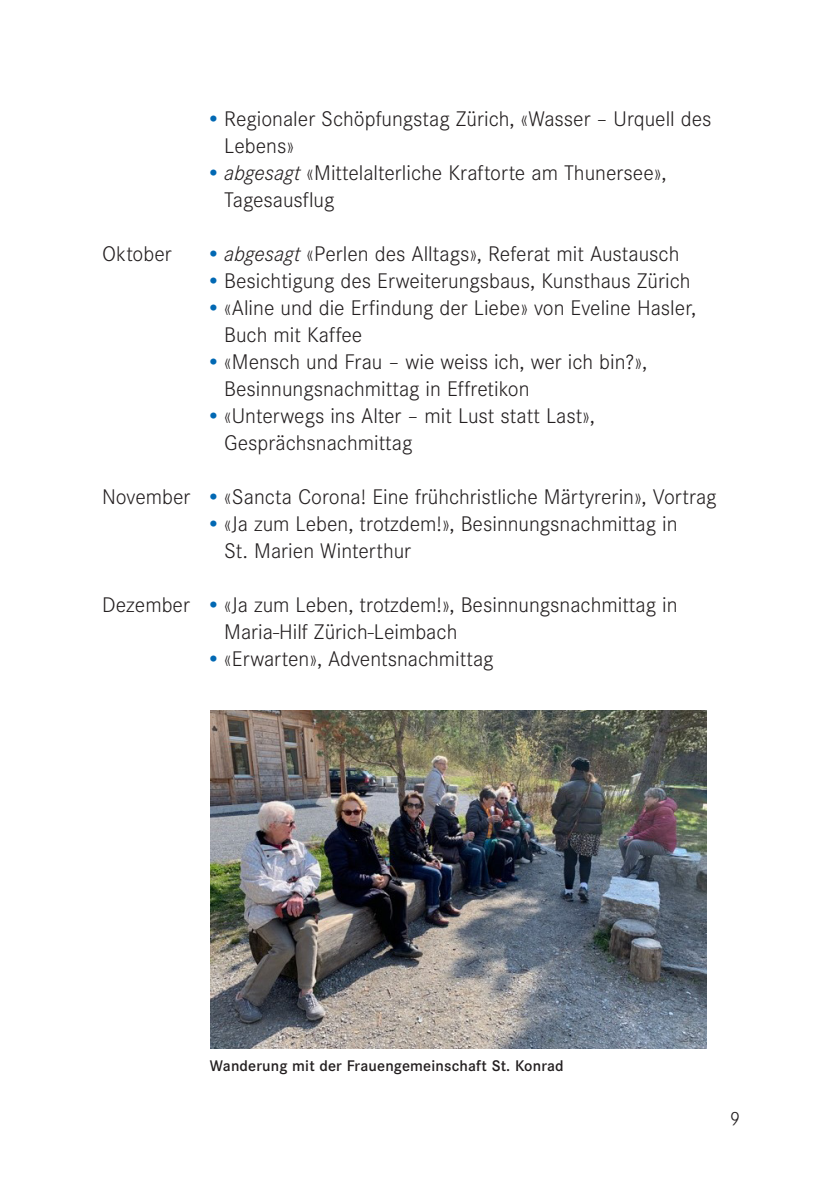
<style>
.page{position:relative;width:840px;height:1191px;background:#fff}
.page>*{position:absolute;margin:0;border:0;box-sizing:border-box;transform-origin:0 0}
.t1{font:300 22px/27px "Corporate S";color:#231f20}
.t2{font:300 20px "Corporate S";color:#231f20}
.t3{font:600 16px "Corporate S";letter-spacing:.01em;color:#231f20}
.s1{color:#0168b3}
.s2{font-style:italic}
</style>
<div class="page">
<img style="left:210px;top:710px;width:496px;height:338px">
<p class="t1" style="left:224px;top:104px;width:488px;text-indent:-18px"><span class="s1">•</span>Regionaler Schöpfungstag Zürich, «Wasser – Urquell des<br>Lebens»</p>
<p class="t1" style="left:224px;top:158px;width:443px;text-indent:-18px"><span class="s1">•</span><span class="s2">abgesagt</span> «Mittelalterliche Kraftorte am Thunersee»,<br>Tagesausflug</p>
<p class="t1" style="left:102px;top:239px;width:71px">Oktober</p>
<p class="t1" style="left:206px;top:239px;width:474px"><span class="s1">•</span><span class="s2">abgesagt</span> «Perlen des Alltags», Referat mit Austausch</p>
<p class="t1" style="left:206px;top:266px;width:485px"><span class="s1">•</span>Besichtigung des Erweiterungsbaus, Kunsthaus Zürich</p>
<p class="t1" style="left:224px;top:293px;width:473px;text-indent:-18px"><span class="s1">•</span>«Aline und die Erfindung der Liebe» von Eveline Hasler,<br>Buch mit Kaffee</p>
<p class="t1" style="left:224px;top:347px;width:424px;text-indent:-18px"><span class="s1">•</span>«Mensch und Frau – wie weiss ich, wer ich bin?»,<br>Besinnungsnachmittag in Effretikon</p>
<p class="t1" style="left:224px;top:401px;width:372px;text-indent:-18px"><span class="s1">•</span>«Unterwegs ins Alter – mit Lust statt Last»,<br>Gesprächsnachmittag</p>
<p class="t1" style="left:102px;top:482px;width:615px">November <span class="s1">•</span>«Sancta Corona! Eine frühchristliche Märtyrerin», Vortrag</p>
<p class="t1" style="left:224px;top:509px;width:454px;text-indent:-18px"><span class="s1">•</span>«Ja zum Leben, trotzdem!», Besinnungsnachmittag in<br>St. Marien Winterthur</p>
<p class="t1" style="left:224px;top:590px;width:454px;text-indent:-122px">Dezember <span class="s1">•</span>«Ja zum Leben, trotzdem!», Besinnungsnachmittag in<br>Maria-Hilf Zürich-Leimbach</p>
<p class="t1" style="left:206px;top:644px;width:289px"><span class="s1">•</span>«Erwarten», Adventsnachmittag</p>
<p class="t3" style="left:210px;top:1054px;width:355px">Wanderung mit der Frauengemeinschaft St. Konrad</p>
<p class="t2" style="left:729px;top:1105px;width:12px">9</p>
</div>
